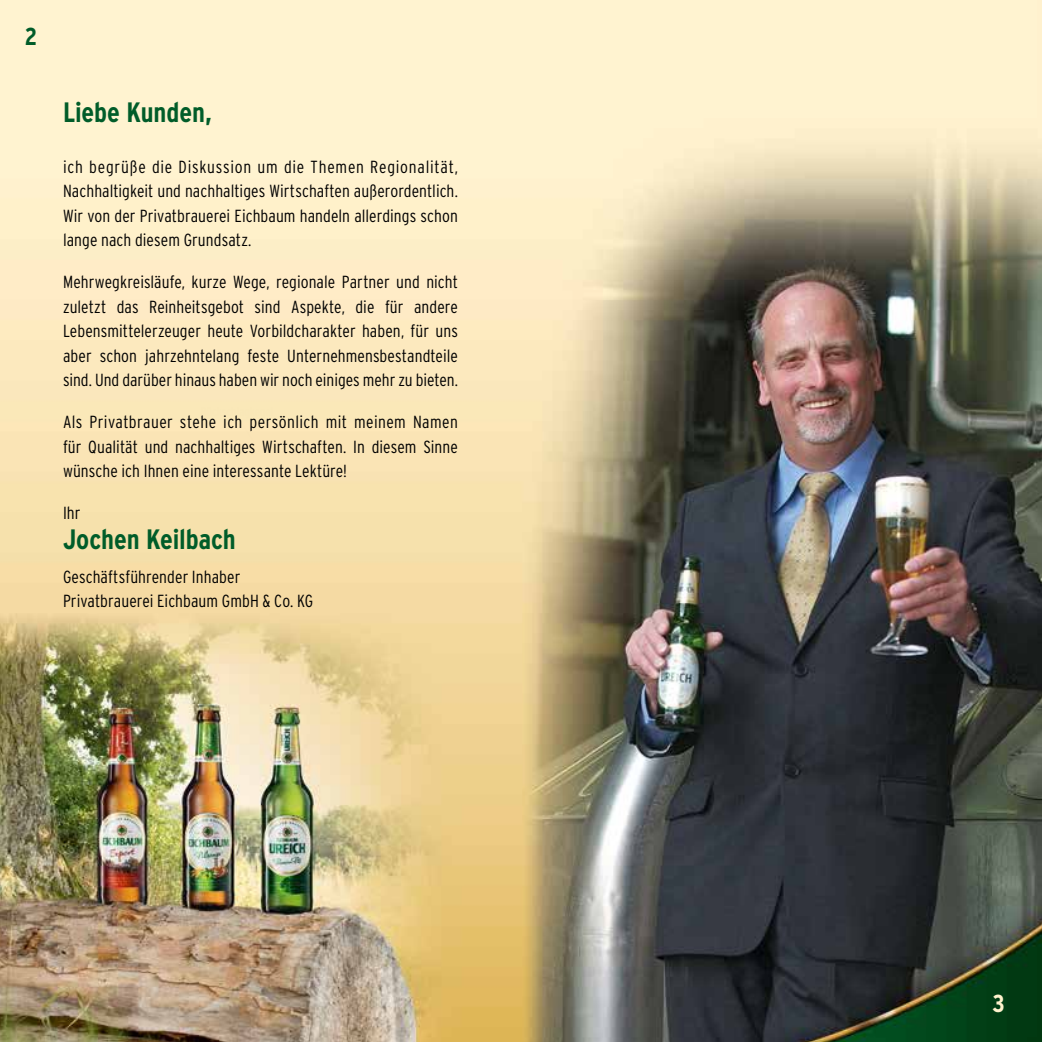
<style>
.page{position:relative;width:1042px;height:1042px;background:#fff}
.page>*{position:absolute;margin:0;border:0;box-sizing:border-box;transform-origin:0 0}
.t1{font:700 condensed 28px "Interstate";letter-spacing:-.005em;color:#005c29}
.t2{font:700 condensed 24.5px "Interstate";color:#005c29}
.t3{font:700 condensed 24.5px "Interstate";color:#fff2cd}
.t4{font:300 condensed 17.5px/24.5px "Interstate";color:#000;text-align:justify}
</style>
<div class="page">
<img style="left:0;top:0;width:1042px;height:1042px">
<h2 class="t2" style="left:25px;top:22px;width:14px">2</h2>
<h1 class="t1" style="left:63px;top:96px;width:150px">Liebe Kunden,</h1>
<p class="t4" style="left:63px;top:154px;width:396px">ich begrüße die Diskussion um die Themen Regionalität, Nachhaltigkeit und nachhaltiges Wirtschaften außerordentlich.<br>Wir von der Privatbrauerei Eichbaum handeln allerdings schon lange nach diesem Grundsatz.</p>
<p class="t4" style="left:63px;top:270px;width:396px">Mehrwegkreisläufe, kurze Wege, regionale Partner und nicht zuletzt das Reinheitsgebot sind Aspekte, die für andere Lebensmittelerzeuger heute Vorbildcharakter haben, für uns aber schon jahrzehntelang feste Unternehmensbestandteile sind. Und darüber hinaus haben wir noch einiges mehr zu bieten.</p>
<p class="t4" style="left:63px;top:410px;width:396px">Als Privatbrauer stehe ich persönlich mit meinem Namen für Qualität und nachhaltiges Wirtschaften. In diesem Sinne wünsche ich Ihnen eine interessante Lektüre!</p>
<p class="t4" style="left:63px;top:501px;width:19px">Ihr</p>
<h1 class="t1" style="left:63px;top:524px;width:174px">Jochen Keilbach</h1>
<p class="t4" style="left:63px;top:564px;width:252px">Geschäftsführender Inhaber<br>Privatbrauerei Eichbaum GmbH &amp; Co. KG</p>
<h2 class="t3" style="left:992px;top:990px;width:14px">3</h2>
</div>
